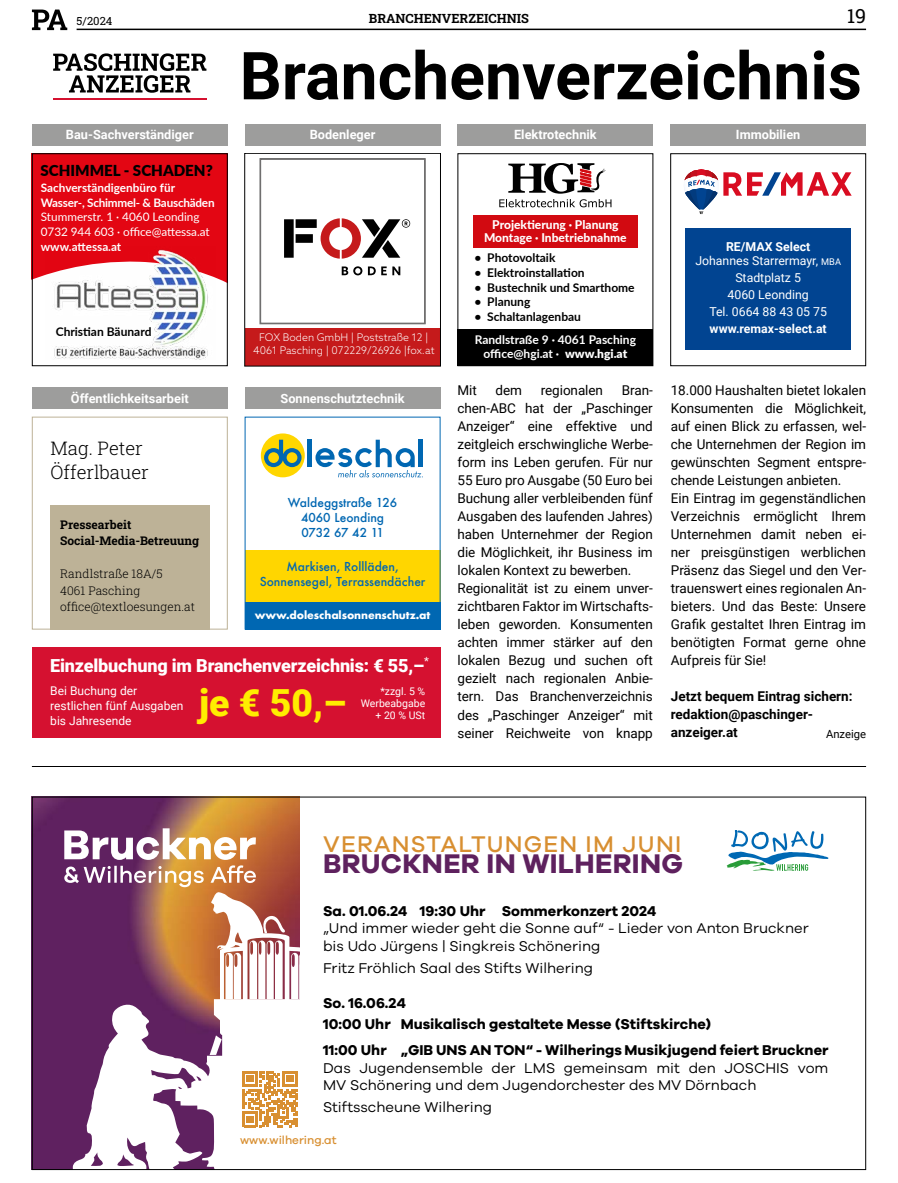
<style>
.page{position:relative;width:898px;height:1183px;background:#fff}
.page>*{position:absolute;margin:0;border:0;box-sizing:border-box;transform-origin:0 0}
.t1{font:700 66.15px "Roboto";color:#000}
.t2{font:900 37.35px "Roboto";color:#ffed00}
.t3{font:700 27.75px "Galano Grotesque";letter-spacing:.01em;color:#5e215e}
.t4{font:500 23.4px "Galano Grotesque";letter-spacing:.05em;color:#d88f31}
.t5{font:19.5px "Roboto Slab";color:#000}
.t6{font:300 18.75px/24px "Roboto Slab";color:#000}
.t7{font:900 18px "Roboto";letter-spacing:-.01em;color:#fff}
.t8{font:900 15.15px "Lato";color:#000}
.t9{font:14.7px/17.5px "Galano Grotesque";color:#000}
.t10{font:700 14.7px/21.8px "Galano Grotesque";color:#000}
.t11{font:13.5px/18px "Roboto";letter-spacing:-.005em;color:#000}
.t12{font:700 13.5px/18px "Roboto";color:#000}
.t13{font:700 12.75px "Roboto";color:#fff}
.t14{font:12.75px "Roboto Slab";color:#000}
.t15{font:12.3px/17px "Roboto";color:#fff;text-align:center}
.t16{font:700 12.3px "Roboto";color:#fff}
.t17{font:700 12px "Lato";color:#000}
.t18{font:500 12px/15px "Futura";color:#0067b2;text-align:center}
.t19{font:300 12px/16.5px "Roboto Slab";color:#000}
.t20{font:700 12px/13.5px "Lato";color:#fff;text-align:center}
.t21{font:12px/15px "Roboto";color:#fff}
.t22{font:800 12px/13.4px "Lato";color:#fff;text-align:center}
.t23{font:12px/16.5px "Roboto Slab";letter-spacing:-.005em;color:#000}
.t24{font:700 11.7px/14.7px "Lato";letter-spacing:-.01em;color:#fff}
.t25{font:11.7px/14.7px "Lato";letter-spacing:-.005em;color:#fff}
.t26{font:500 11.7px "Galano Grotesque";color:#d88f31}
.t27{font:11.25px "Roboto";color:#000}
.t28{font:11.25px "Roboto Slab";color:#000}
.t29{font:300 10.5px/12.6px "Azo Sans";color:#fff;text-align:center}
.t30{font:700 10.5px "Futura";letter-spacing:-.01em;color:#fff}
.t31{font:10.5px/12px "Roboto";color:#fff;text-align:right}
.s1{font-weight:900}
.s2{font-weight:700}
.s3{font-size:9.3px}
</style>
<div class="page">
<hr style="left:77px;top:29px;width:788px;height:1px;background:#000">
<svg style="left:32px;top:10px;width:35px;height:20px"></svg>
<svg style="left:53px;top:53px;width:153px;height:40px"></svg>
<hr style="left:53px;top:98px;width:153px;height:2px;background:#d51130">
<img style="left:34px;top:798px;width:265px;height:369px">
<svg style="left:73px;top:891px;width:227px;height:276px"></svg>
<svg style="left:291px;top:952px;width:9px;height:46px"></svg>
<svg style="left:262px;top:914px;width:24px;height:19px"></svg>
<svg style="left:249px;top:940px;width:33px;height:58px"></svg>
<svg style="left:225px;top:952px;width:16px;height:46px"></svg>
<svg style="left:64px;top:828px;width:192px;height:31px"></svg>
<svg style="left:64px;top:865px;width:192px;height:22px"></svg>
<svg style="left:726px;top:830px;width:102px;height:41px"></svg>
<svg style="left:242px;top:1070px;width:56px;height:56px"></svg>
<div style="left:32px;top:124px;width:195px;height:21px;background:#9d9d9c"></div>
<div style="left:244px;top:124px;width:196px;height:21px;background:#9d9d9c"></div>
<div style="left:244px;top:328px;width:196px;height:38px;background:#c51a1b"></div>
<svg style="left:259px;top:158px;width:167px;height:166px"></svg>
<div style="left:244px;top:153px;width:196px;height:213px;border:1px solid #000"></div>
<div style="left:34px;top:155px;width:191px;height:127px;background:#e30613"></div>
<div style="left:32px;top:153px;width:195px;height:213px;border:1px solid #000"></div>
<img style="left:45px;top:246px;width:171px;height:113px">
<div style="left:457px;top:124px;width:196px;height:21px;background:#9d9d9c"></div>
<div style="left:457px;top:153px;width:196px;height:213px;border:1px solid #000"></div>
<div style="left:457px;top:329px;width:196px;height:37px;background:#000"></div>
<svg style="left:499px;top:163px;width:112px;height:44px"></svg>
<div style="left:473px;top:215px;width:164px;height:32px;background:#d20a11"></div>
<hr style="left:32px;top:766px;width:833px;height:1px;background:#000">
<svg style="left:684px;top:169px;width:167px;height:45px"></svg>
<div style="left:670px;top:153px;width:195px;height:213px;border:1px solid #000"></div>
<div style="left:670px;top:124px;width:195px;height:21px;background:#9d9d9c"></div>
<div style="left:685px;top:227px;width:165px;height:122px;background:#014491"></div>
<div style="left:244px;top:550px;width:196px;height:51px;background:#ffd600"></div>
<div style="left:244px;top:601px;width:196px;height:28px;background:#0067b2"></div>
<div style="left:244px;top:387px;width:196px;height:22px;background:#9d9d9c"></div>
<div style="left:244px;top:416px;width:196px;height:213px;border:1px solid #0067b2"></div>
<div style="left:261px;top:433px;width:43px;height:44px;background:#ffd600;border-radius:50%"></div>
<hr style="left:307px;top:439px;width:4px;height:28px;background:#0067b2">
<svg style="left:264px;top:439px;width:37px;height:28px"></svg>
<svg style="left:315px;top:439px;width:107px;height:38px"></svg>
<div style="left:32px;top:416px;width:195px;height:213px;border:1px solid #bdb297"></div>
<div style="left:32px;top:387px;width:195px;height:22px;background:#9d9d9c"></div>
<div style="left:50px;top:505px;width:159px;height:124px;background:#bdb297"></div>
<div style="left:32px;top:647px;width:408px;height:90px;background:#d51130"></div>
<p class="t28" style="left:77px;top:13px;width:37px">5/2024</p>
<p class="t14" style="left:369px;top:10px;width:161px">BRANCHENVERZEICHNIS</p>
<h3 class="t5" style="left:846px;top:3px;width:21px">19</h3>
<h1 class="t1" style="left:239px;top:29px;width:623px">Branchenverzeichnis</h1>
<p class="t13" style="left:66px;top:126px;width:129px">Bau-Sachverständiger</p>
<p class="t13" style="left:309px;top:126px;width:67px">Bodenleger</p>
<p class="t8" style="left:40px;top:159px;width:174px">SCHIMMEL - SCHADEN?</p>
<p class="t24" style="left:41px;top:180px;width:175px">Sachverständigenbüro für<br>Wasser-, Schimmel- &amp; Bauschäden</p>
<p class="t25" style="left:41px;top:209px;width:170px">Stummerstr. 1 · 4060 Leonding<br>0732 944 603 · office@attessa.at</p>
<p class="t24" style="left:41px;top:238px;width:82px">www.attessa.at</p>
<p class="t17" style="left:56px;top:322px;width:97px">Christian Bäunard</p>
<p class="t13" style="left:71px;top:389px;width:119px">Öffentlichkeitsarbeit</p>
<h3 class="t6" style="left:50px;top:436px;width:100px">Mag. Peter<br>Öfferlbauer</h3>
<p class="t23" style="left:60px;top:516px;width:140px">Pressearbeit<br>Social-Media-Betreuung</p>
<p class="t19" style="left:60px;top:565px;width:136px">Randlstraße 18A/5<br>4061 Pasching office@textloesungen.at</p>
<p class="t29" style="left:253px;top:331px;width:183px">FOX Boden GmbH | Poststraße 12 |<br>4061 Pasching | 072229/26926 |fox.at</p>
<p class="t13" style="left:280px;top:389px;width:125px">Sonnenschutztechnik</p>
<p class="t18" style="left:288px;top:494px;width:111px">Waldeggstraße 126<br>4060 Leonding<br>0732 67 42 11</p>
<p class="t18" style="left:259px;top:559px;width:167px">Markisen, Rollläden,<br>Sonnensegel, Terrassendächer</p>
<p class="t30" style="left:254px;top:606px;width:177px">www.doleschalsonnenschutz.at</p>
<h3 class="t7" style="left:50px;top:652px;width:380px">Einzelbuchung im Branchenverzeichnis: € 55,–<sup>*</sup></h3>
<p class="t21" style="left:50px;top:682px;width:135px">Bei Buchung der restlichen fünf Ausgaben bis Jahresende</p>
<h2 class="t2" style="left:199px;top:676px;width:149px">je € 50,–</h2>
<p class="t31" style="left:360px;top:684px;width:66px">*zzgl. 5 %<br>Werbeabgabe + 20 % USt</p>
<p class="t13" style="left:514px;top:126px;width:84px">Elektrotechnik</p>
<p class="t22" style="left:484px;top:217px;width:144px">Projektierung · Planung<br>Montage · Inbetriebnahme</p>
<p class="t17" style="left:474px;top:248px;width:82px">• Photovoltaik</p>
<p class="t17" style="left:474px;top:263px;width:112px">• Elektroinstallation</p>
<p class="t17" style="left:474px;top:278px;width:162px">• Bustechnik und Smarthome</p>
<p class="t17" style="left:474px;top:293px;width:57px">• Planung</p>
<p class="t17" style="left:474px;top:308px;width:108px">• Schaltanlagenbau</p>
<p class="t20" style="left:474px;top:332px;width:163px">Randlstraße 9 · 4061 Pasching office@hgi.at · <span class="s1">www.hgi.at</span></p>
<p class="t13" style="left:735px;top:126px;width:66px">Immobilien</p>
<p class="t15" style="left:695px;top:239px;width:147px;line-height:13.8px"><span class="s2">RE/MAX Select<br></span>Johannes Starrermayr, <span class="s3">MBA</span></p>
<p class="t15" style="left:709px;top:268px;width:119px">Stadtplatz 5<br>4060 Leonding<br>Tel. 0664 88 43 05 75</p>
<p class="t16" style="left:709px;top:319px;width:119px">www.remax-select.at</p>
<p class="t11" style="left:457px;top:381px;width:197px;text-indent:164px">Bran&shy;chen-ABC hat der „Paschinger<br>Anzeiger“ eine effektive und zeitgleich erschwingliche Werbe&shy;form ins Leben gerufen. Für nur<br>55 Euro pro Ausgabe (50 Euro bei<br>Buchung aller verbleibenden fünf<br>Ausgaben des laufenden Jahres) haben Unternehmer der Region die Möglichkeit, ihr Business im lokalen Kontext zu bewerben.<br>Regionalität ist zu einem unver&shy;zichtbaren Faktor im Wirtschafts&shy;leben geworden. Konsumenten achten immer stärker auf den lokalen Bezug und suchen oft gezielt nach regionalen Anbie&shy;tern. Das Branchenverzeichnis des „Paschinger Anzeiger“ mit seiner Reichweite von knapp</p>
<p class="t11" style="left:670px;top:381px;width:197px">18.000 Haushalten bietet lokalen<br>Konsumenten die Möglichkeit, auf einen Blick zu erfassen, wel&shy;che Unternehmen der Region im gewünschten Segment entspre&shy;chende Leistungen anbieten.<br>Ein Eintrag im gegenständlichen<br>Verzeichnis ermöglicht Ihrem<br>Unternehmen damit neben ei&shy;ner preisgünstigen werblichen<br>Präsenz das Siegel und den Ver&shy;trauenswert eines regionalen An&shy;bieters. Und das Beste: Unsere<br>Grafik gestaltet Ihren Eintrag im benötigten Format gerne ohne<br>Aufpreis für Sie!</p>
<p class="t11" style="left:457px;top:381px;width:21px">Mit</p>
<p class="t11" style="left:495px;top:381px;width:28px">dem</p>
<p class="t11" style="left:540px;top:381px;width:64px">regionalen</p>
<p class="t12" style="left:670px;top:687px;width:183px">Jetzt bequem Eintrag sichern: redaktion@paschinger&shy;anzeiger.at</p>
<p class="t27" style="left:825px;top:725px;width:42px">Anzeige</p>
<h3 class="t4" style="left:323px;top:829px;width:359px">VERANSTALTUNGEN IM JUNI</h3>
<h3 class="t3" style="left:323px;top:846px;width:361px">BRUCKNER IN WILHERING</h3>
<p class="t10" style="left:323px;top:899px;width:334px">Sa. 01.06.24 19:30 Uhr Sommerkonzert 2024</p>
<p class="t9" style="left:323px;top:918px;width:487px">„Und immer wieder geht die Sonne auf“ - Lieder von Anton Bruckner bis Udo Jürgens | Singkreis Schönering</p>
<p class="t9" style="left:323px;top:958px;width:271px">Fritz Fröhlich Saal des Stifts Wilhering</p>
<p class="t10" style="left:323px;top:991px;width:389px">So. 16.06.24<br>10:00 Uhr Musikalisch gestaltete Messe (Stiftskirche)</p>
<p class="t10" style="left:323px;top:1038px;width:506px">11:00 Uhr „GIB UNS AN TON“ - Wilherings Musikjugend feiert Bruckner</p>
<p class="t9" style="left:323px;top:1058px;width:506px">Das Jugendensemble der LMS gemeinsam mit den JOSCHIS vom<br>MV Schönering und dem Jugendorchester des MV Dörnbach</p>
<p class="t9" style="left:323px;top:1097px;width:170px">Stiftsscheune Wilhering</p>
<p class="t26" style="left:240px;top:1132px;width:98px">www.wilhering.at</p>
</div>
